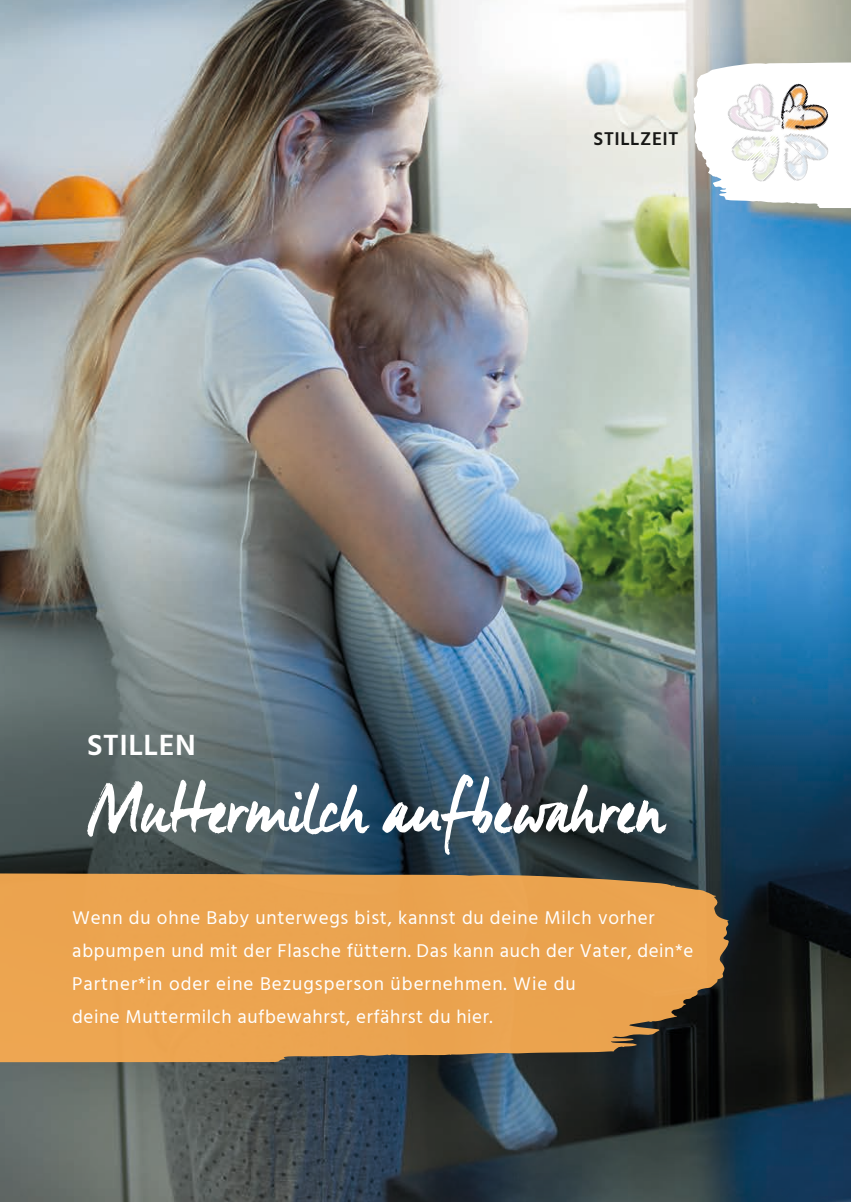
<style>
.page{position:relative;width:851px;height:1202px;background:#fff}
.page>*{position:absolute;margin:0;border:0;box-sizing:border-box;transform-origin:0 0}
.t1{font:70px "Manus";color:#fff}
.t2{font:600 30px "Hind Vadodara";letter-spacing:.02em;color:#fff}
.t3{font:19px/33px "Hind Vadodara";letter-spacing:.04em;color:#fff}
.t4{font:600 19px "Hind Vadodara";letter-spacing:.03em;color:#181816}
</style>
<div class="page">
<img style="left:0;top:0;width:850px;height:1202px">
<svg style="left:0;top:872px;width:729px;height:192px;background:#d7974c"></svg>
<svg style="left:693px;top:61px;width:157px;height:149px"></svg>
<h2 class="t2" style="left:87px;top:722px;width:110px">STILLEN</h2>
<p class="t4" style="left:593px;top:124px;width:86px">STILLZEIT</p>
<h1 class="t1" style="left:87px;top:767px;width:579px">Muttermilch aufbewahren</h1>
<p class="t3" style="left:72px;top:901px;width:622px">Wenn du ohne Baby unterwegs bist, kannst du deine Milch vorher abpumpen und mit der Flasche füttern. Das kann auch der Vater, dein*e Partner*in oder eine Bezugsperson übernehmen. Wie du<br>deine Muttermilch aufbewahrst, erfährst du hier.</p>
</div>
